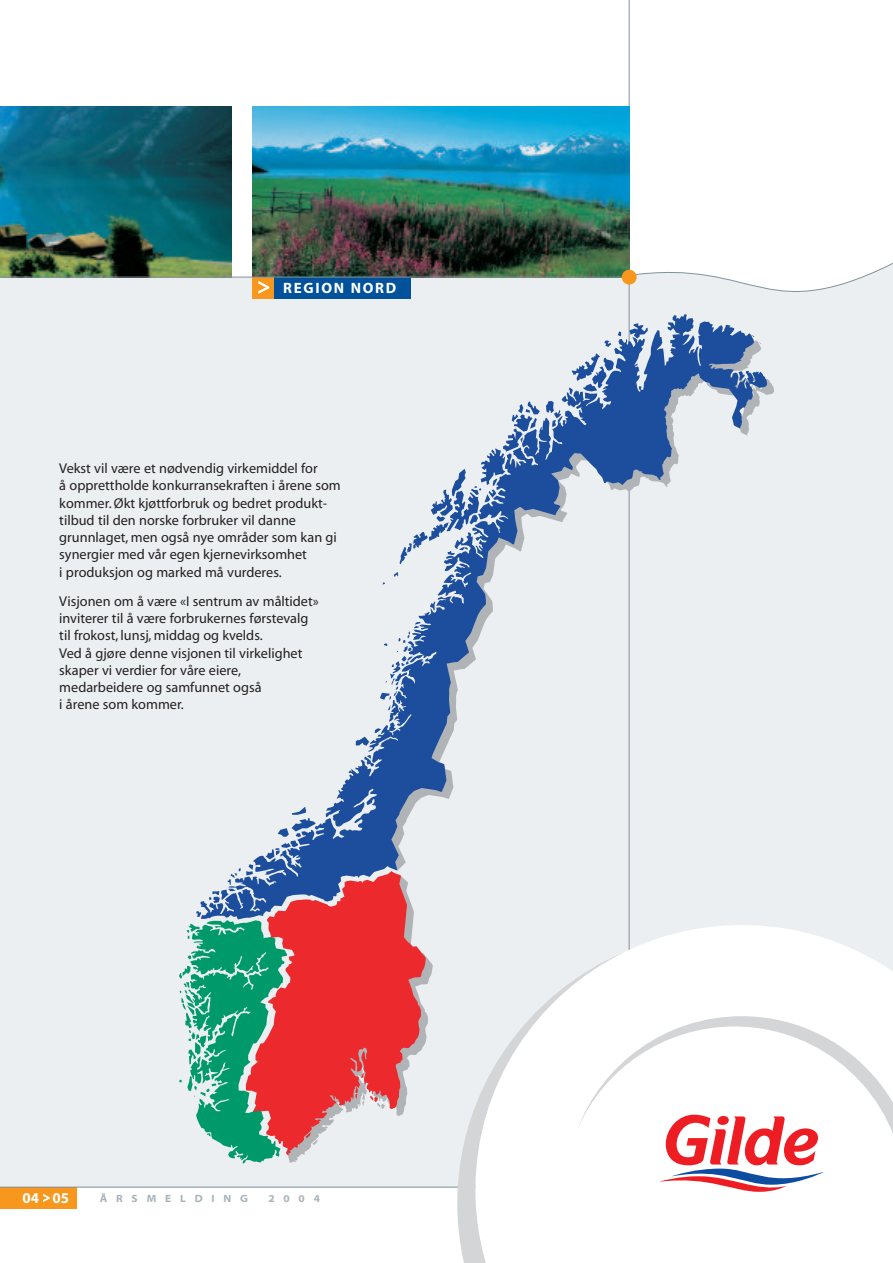
<style>
.page{position:relative;width:893px;height:1263px;background:#fff}
.page>*{position:absolute;margin:0;border:0;box-sizing:border-box;transform-origin:0 0}
.t1{font:700 15px "Gilde Myriad";letter-spacing:.11em;color:#fff}
.t2{font:14.25px/17.2px "Gilde Myriad";color:#231f20}
.t3{font:700 10.5px "Gilde Myriad Extended";letter-spacing:.84em;color:#a7b4bc}
.s1{font-weight:400;font-size:21px}
.s2{font-weight:400;font-size:12px}
</style>
<div class="page">
<div style="left:629px;top:252px;width:264px;height:935px;background:#eceff1"></div>
<div style="left:0;top:277px;width:629px;height:910px;background:#eceff1"></div>
<div style="left:0;top:1187px;width:76px;height:21px;background:#f7971d"></div>
<svg style="left:630px;top:252px;width:263px;height:4px"></svg>
<svg style="left:628px;top:256px;width:265px;height:58px"></svg>
<hr style="left:629px;top:1px;width:1px;height:1186px;background:#81929b">
<img style="left:253px;top:107px;width:376px;height:170px">
<img style="left:0;top:107px;width:231px;height:170px">
<div style="left:253px;top:277px;width:157px;height:21px;background:#01529b"></div>
<div style="left:253px;top:277px;width:21px;height:21px;background:#f7971d"></div>
<svg style="left:230px;top:314px;width:537px;height:605px"></svg>
<svg style="left:179px;top:876px;width:254px;height:287px"></svg>
<hr style="left:0;top:277px;width:629px;height:1px;background:#81929b">
<div style="left:622px;top:270px;width:15px;height:15px;background:#f7971d;border-radius:50%"></div>
<hr style="left:0;top:1187px;width:893px;height:1px;background:#81929b">
<svg style="left:626px;top:925px;width:267px;height:263px;background:#fcfcfd"></svg>
<svg style="left:655px;top:1182px;width:173px;height:10px"></svg>
<svg style="left:457px;top:952px;width:169px;height:311px;fill:#fff"></svg>
<svg style="left:577px;top:1016px;width:316px;height:166px;background:#f7e8ea"></svg>
<p class="t1" style="left:257px;top:279px;width:140px"><span class="s1">&gt;</span> REGION NORD</p>
<p class="t2" style="left:59px;top:461px;width:283px">Vekst vil være et nødvendig virkemiddel for<br>å opprettholde konkurransekraften i årene som kommer. Økt kjøttforbruk og bedret produkt&shy;tilbud til den norske forbruker vil danne grunnlaget, men også nye områder som kan gi synergier med vår egen kjernevirksomhet<br>i produksjon og marked må vurderes.</p>
<p class="t2" style="left:59px;top:594px;width:261px">Visjonen om å være «I sentrum av måltidet» inviterer til å være forbrukernes førstevalg til frokost, lunsj, middag og kvelds.<br>Ved å gjøre denne visjonen til virkelighet skaper vi verdier for våre eiere, medarbeidere og samfunnet også<br>i årene som kommer.</p>
<p class="t1" style="left:23px;top:1189px;width:48px">04 <span class="s2">&gt;</span>05</p>
<p class="t3" style="left:100px;top:1193px;width:150px">ÅRSMELDING</p>
<p class="t3" style="left:268px;top:1193px;width:53px">2004</p>
</div>
